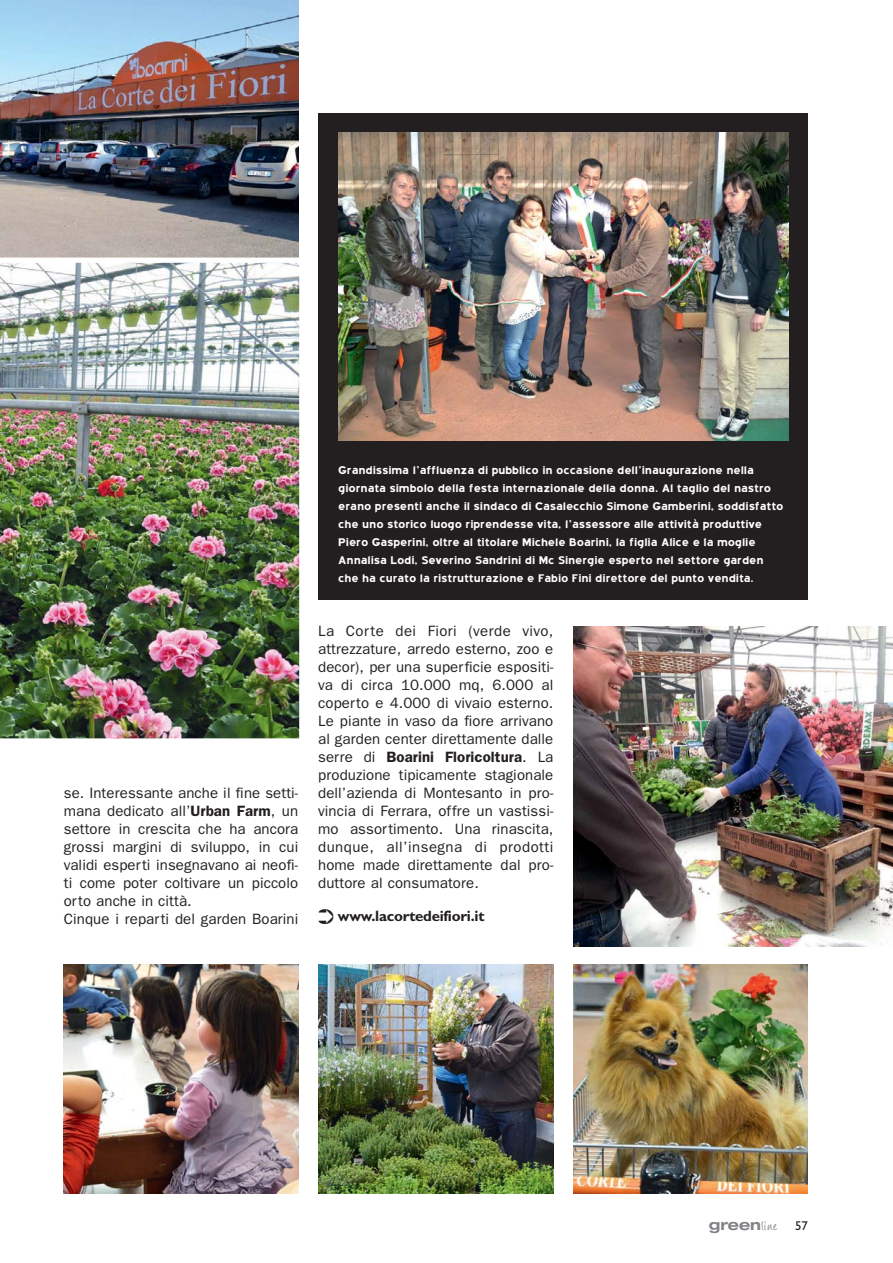
<style>
.page{position:relative;width:893px;height:1263px;background:#fff}
.page>*{position:absolute;margin:0;border:0;box-sizing:border-box;transform-origin:0 0}
.t1{font:15px/18px "Franklin Gothic";letter-spacing:.005em;color:#231f20}
.t2{font:700 15px "Gill Sans";letter-spacing:-.015em;color:#231f20}
.t3{font:700 expanded 14.7px "Helvetica Neue";color:#808285}
.t4{font:13.5px/18px "Blue Highway";color:#fff}
.s1{font-weight:600}
.s2{font-family:"Wiesbaden Swing";font-weight:400;font-stretch:normal;font-size:21px}
.s3{font-family:"Gill Sans";font-weight:400;font-stretch:normal;font-size:12.75px;color:#231f20}
</style>
<div class="page">
<div style="left:318px;top:113px;width:490px;height:487px;background:#231f20"></div>
<img style="left:0;top:0;width:298px;height:258px">
<img style="left:0;top:262px;width:300px;height:477px">
<img style="left:339px;top:132px;width:449px;height:309px">
<img style="left:64px;top:965px;width:234px;height:229px">
<img style="left:319px;top:965px;width:234px;height:229px">
<img style="left:573px;top:965px;width:235px;height:229px">
<img style="left:573px;top:626px;width:320px;height:320px">
<p class="t1" style="left:64px;top:785px;width:236px">se. Interessante anche il fine setti&shy;mana dedicato all’<span class="s1">Urban Farm</span>, un settore in crescita che ha ancora grossi margini di sviluppo, in cui validi esperti insegnavano ai neofi&shy;ti come poter coltivare un piccolo orto anche in città.<br>Cinque i reparti del garden Boarini</p>
<p class="t4" style="left:338px;top:461px;width:447px">Grandissima l’affluenza di pubblico in occasione dell’inaugurazione nella giornata simbolo della festa internazionale della donna. Al taglio del nastro erano presenti anche il sindaco di Casalecchio Simone Gamberini, soddisfatto che uno storico luogo riprendesse vita, l’assessore alle attività produttive Piero Gasperini, oltre al titolare Michele Boarini, la figlia Alice e la moglie Annalisa Lodi, Severino Sandrini di Mc Sinergie esperto nel settore garden che ha curato la ristrutturazione e Fabio Fini direttore del punto vendita.</p>
<p class="t1" style="left:318px;top:623px;width:237px;text-align:justify">La Corte dei Fiori (verde vivo, attrezzature, arredo esterno, zoo e decor), per una superficie espositi&shy;va di circa 10.000 mq, 6.000 al coperto e 4.000 di vivaio esterno.<br>Le piante in vaso da fiore arrivano al garden center direttamente dalle serre di <span class="s1">Boarini Floricoltura</span>. La produzione tipicamente stagionale dell’azienda di Montesanto in pro&shy;vincia di Ferrara, offre un vastissi&shy;mo assortimento. Una rinascita, dunque, all’insegna di prodotti home made direttamente dal pro&shy;duttore al consumatore.</p>
<p class="t2" style="left:338px;top:910px;width:148px">www.lacortedeifiori.it</p>
<p class="t3" style="left:709px;top:1219px;width:101px">green<span class="s2">line</span> <span class="s3">57</span></p>
</div>
